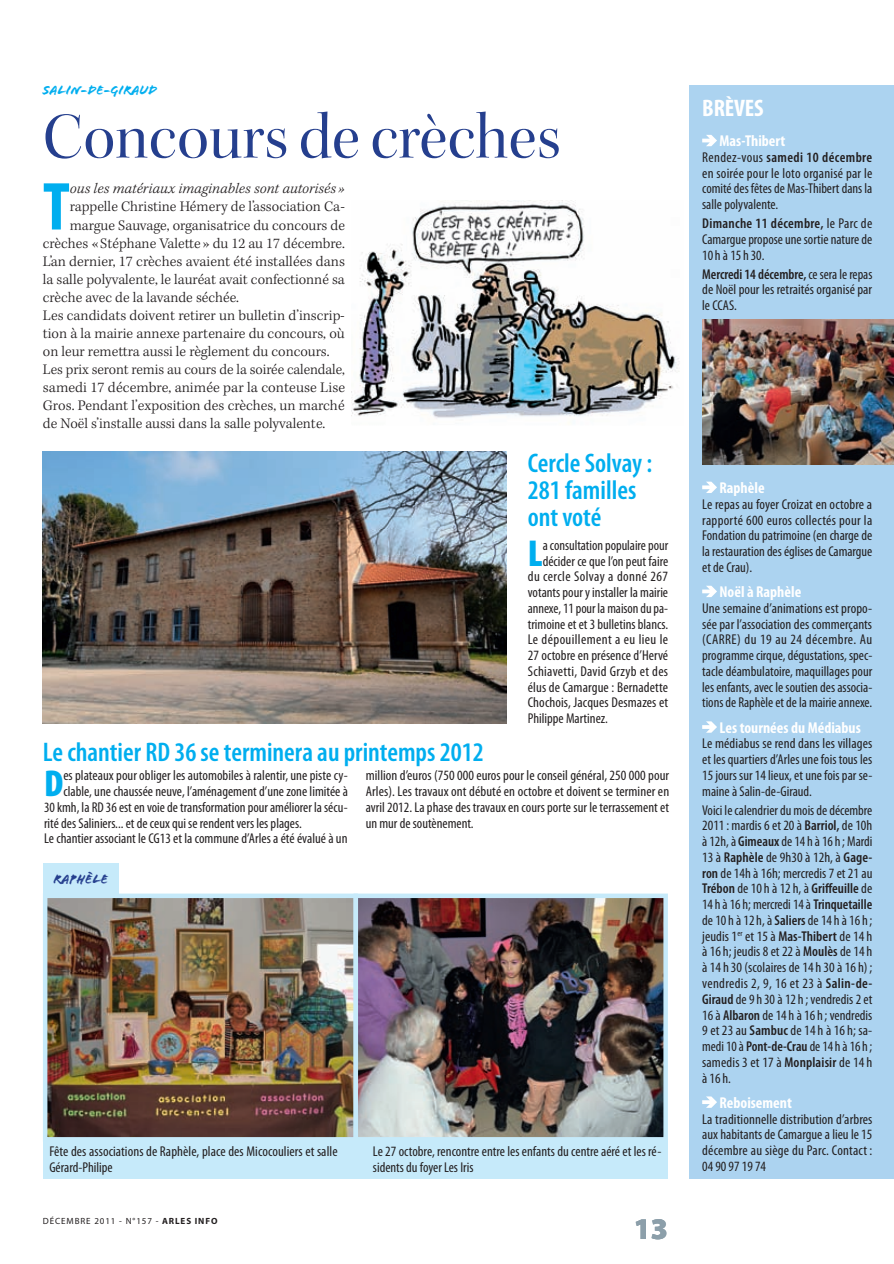
<style>
.page{position:relative;width:894px;height:1264px;background:#fff}
.page>*{position:absolute;margin:0;border:0;box-sizing:border-box;transform-origin:0 0}
.t1{font:700 condensed 68.4px "Myriad Pro";color:#00aeef}
.t2{font:66px "Kepler Std Disp";letter-spacing:.005em;color:#253f8e}
.t3{font:900 condensed 37.65px "Myriad Pro";color:#00aeef}
.t4{font:900 30px "Myriad Pro";color:#8c9faa}
.t5{font:600 condensed 27px/27px "Myriad Pro";color:#00aeef}
.t6{font:700 condensed 24px "Myriad Pro";letter-spacing:-.005em;color:#fff}
.t7{font:700 condensed 15.75px "Myriad Pro";color:#fff}
.t8{font:300 15px "Kepler Std";color:#231f20}
.t9{font:italic 300 15px "Kepler Std";letter-spacing:.005em;color:#231f20}
.t10{font:condensed 14.25px/15.8px "Myriad Pro";color:#231f20;text-align:justify}
.t11{font:condensed 14.25px "Myriad Pro";letter-spacing:.025em;color:#231f20}
.t12{font:condensed 14.25px "Myriad Pro";letter-spacing:.02em;color:#231f20}
.t13{font:13.5px "Flood Std";color:#00aeef}
.t14{font:13.5px "Flood Std";color:#253f8e}
.t15{font:9px "Myriad Pro";letter-spacing:.1em;color:#231f20}
.s1{font-weight:700}
.s2{font-weight:600}
</style>
<div class="page">
<div style="left:689px;top:85px;width:205px;height:1093px;background:#acd3f0"></div>
<svg style="left:702px;top:135px;width:15px;height:11px"></svg>
<svg style="left:702px;top:482px;width:15px;height:11px"></svg>
<svg style="left:702px;top:586px;width:15px;height:11px"></svg>
<svg style="left:702px;top:721px;width:15px;height:12px"></svg>
<svg style="left:702px;top:1096px;width:15px;height:12px"></svg>
<img style="left:351px;top:200px;width:329px;height:218px">
<div style="left:43px;top:863px;width:76px;height:30px;background:#c6eafa"></div>
<div style="left:329px;top:934px;width:42px;height:244px;background:#c6eafa"></div>
<div style="left:366px;top:1139px;width:302px;height:39px;background:#c6eafa"></div>
<div style="left:43px;top:1139px;width:301px;height:39px;background:#c6eafa"></div>
<img style="left:358px;top:893px;width:310px;height:246px">
<img style="left:43px;top:893px;width:315px;height:246px">
<img style="left:702px;top:319px;width:192px;height:146px">
<img style="left:43px;top:451px;width:463px;height:273px">
<p class="t13" style="left:43px;top:83px;width:116px">SALIN-DE-GIRAUD</p>
<h2 class="t2" style="left:43px;top:100px;width:519px">Concours de crèches</h2>
<h1 class="t1" style="left:43px;top:164px;width:28px">T</h1>
<p class="t9" style="left:70px;top:180px;width:277px">ous les matériaux imaginables sont autorisés »</p>
<p class="t8" style="left:70px;top:198px;width:276px">rappelle Christine Hémery de l’association Ca-</p>
<p class="t8" style="left:70px;top:216px;width:277px">margue Sauvage, organisatrice du concours de</p>
<p class="t8" style="left:43px;top:234px;width:303px">crèches « Stéphane Valette » du 12 au 17 décembre.</p>
<p class="t8" style="left:43px;top:252px;width:303px">L’an dernier, 17 crèches avaient été installées dans</p>
<p class="t8" style="left:43px;top:270px;width:303px">la salle polyvalente, le lauréat avait confectionné sa</p>
<p class="t8" style="left:43px;top:288px;width:198px">crèche avec de la lavande séchée.</p>
<p class="t8" style="left:43px;top:306px;width:303px">Les candidats doivent retirer un bulletin d’inscrip-</p>
<p class="t8" style="left:43px;top:324px;width:303px">tion à la mairie annexe partenaire du concours, où</p>
<p class="t8" style="left:43px;top:342px;width:288px">on leur remettra aussi le règlement du concours.</p>
<p class="t8" style="left:43px;top:360px;width:303px">Les prix seront remis au cours de la soirée calendale,</p>
<p class="t8" style="left:43px;top:378px;width:304px">samedi 17 décembre, animée par la conteuse Lise</p>
<p class="t8" style="left:43px;top:396px;width:303px">Gros. Pendant l’exposition des crèches, un marché</p>
<p class="t8" style="left:43px;top:414px;width:284px">de Noël s’installe aussi dans la salle polyvalente.</p>
<h3 class="t5" style="left:528px;top:450px;width:126px">cercle solvay :<br>281 familles ont voté</h3>
<h3 class="t3" style="left:528px;top:532px;width:16px">L</h3>
<p class="t10" style="left:542px;top:537px;width:127px">a consultation populaire pour</p>
<p class="t10" style="left:542px;top:553px;width:127px">décider ce que l’on peut faire</p>
<p class="t11" style="left:528px;top:568px;width:142px">du cercle Solvay a donné 267</p>
<p class="t10" style="left:528px;top:584px;width:142px">votants pour y installer la mairie</p>
<p class="t10" style="left:528px;top:600px;width:142px">annexe, 11 pour la maison du pa-</p>
<p class="t10" style="left:528px;top:616px;width:142px">trimoine et et 3 bulletins blancs.</p>
<p class="t11" style="left:528px;top:631px;width:142px">Le dépouillement a eu lieu le</p>
<p class="t10" style="left:528px;top:647px;width:142px">27 octobre en présence d’Hervé</p>
<p class="t12" style="left:528px;top:662px;width:142px">Schiavetti, David Grzyb et des</p>
<p class="t10" style="left:528px;top:679px;width:142px">élus de Camargue : Bernadette</p>
<p class="t10" style="left:528px;top:694px;width:142px">Chochois, Jacques Desmazes et</p>
<p class="t10" style="left:528px;top:710px;width:82px">Philippe Martinez.</p>
<h3 class="t5" style="left:43px;top:739px;width:442px">Le chantier rd 36 se terminera au printemps 2012</h3>
<h3 class="t3" style="left:44px;top:762px;width:21px">D</h3>
<p class="t10" style="left:63px;top:767px;width:286px">es plateaux pour obliger les automobiles à ralentir, une piste cy-</p>
<p class="t10" style="left:366px;top:767px;width:305px">million d’euros (750 000 euros pour le conseil général, 250 000 pour Arles). Les travaux ont débuté en octobre et doivent se terminer en avril 2012. La phase des travaux en cours porte sur le terrassement et un mur de soutènement.</p>
<p class="t10" style="left:63px;top:783px;width:286px">clable, une chaussée neuve, l’aménagement d’une zone limitée à</p>
<p class="t10" style="left:44px;top:799px;width:305px">30 kmh, la RD 36 est en voie de transformation pour améliorer la sécu-</p>
<p class="t10" style="left:44px;top:815px;width:259px">rité des Saliniers... et de ceux qui se rendent vers les plages.</p>
<p class="t10" style="left:44px;top:830px;width:305px">Le chantier associant le CG13 et la commune d’Arles a été évalué à un</p>
<p class="t14" style="left:54px;top:871px;width:56px">RAPHÈLE</p>
<p class="t10" style="left:49px;top:1143px;width:290px">Fête des associations de Raphèle, place des Micocouliers et salle<br>Gérard-Philipe</p>
<p class="t10" style="left:373px;top:1143px;width:290px">Le 27 octobre, rencontre entre les enfants du centre aéré et les ré&shy;sidents du foyer Les Iris</p>
<p class="t15" style="left:43px;top:1215px;width:176px">DÉCEMBRE 2011 - N°157 - <span class="s1">ARLES INFO</span></p>
<h3 class="t4" style="left:634px;top:1212px;width:36px">13</h3>
<h3 class="t6" style="left:702px;top:93px;width:63px">BRÈvES</h3>
<p class="t7" style="left:719px;top:131px;width:67px">Mas-Thibert</p>
<p class="t10" style="left:702px;top:149px;width:172px">Rendez-vous <span class="s2">samedi 10 décembre </span>en soirée pour le loto organisé par le comité des fêtes de Mas-Thibert dans la salle polyvalente.</p>
<p class="t10" style="left:702px;top:215px;width:172px"><span class="s2">dimanche 11 décembre,</span> le Parc de Camargue propose une sortie nature de 10 h à 15 h 30.</p>
<p class="t10" style="left:702px;top:266px;width:172px"><span class="s2">mercredi 14 décembre,</span> ce sera le repas de Noël pour les retraités organisé par le CCAS.</p>
<p class="t7" style="left:719px;top:478px;width:47px">Raphèle</p>
<p class="t10" style="left:702px;top:496px;width:172px">Le repas au foyer Croizat en octobre a rapporté 600 euros collectés pour la Fondation du patrimoine (en charge de la restauration des églises de Camargue et de Crau).</p>
<p class="t7" style="left:719px;top:582px;width:83px">Noël à Raphèle</p>
<p class="t10" style="left:702px;top:600px;width:172px">une semaine d’animations est propo&shy;sée par l’association des commerçants (CARRE) du 19 au 24 décembre. Au programme cirque, dégustations, spec&shy;tacle déambulatoire, maquillages pour les enfants, avec le soutien des associa&shy;tions de Raphèle et de la mairie annexe.</p>
<p class="t7" style="left:719px;top:717px;width:143px">Les tournées du Médiabus</p>
<p class="t10" style="left:702px;top:736px;width:172px">Le médiabus se rend dans les villages et les quartiers d’Arles une fois tous les 15 jours sur 14 lieux, et une fois par se&shy;maine à Salin-de-Giraud.</p>
<p class="t10" style="left:702px;top:802px;width:172px">Voici le calendrier du mois de décembre 2011: mardis 6 et 20 à <span class="s2">barriol,</span> de 10h à 12h, à <span class="s2">gimeaux</span> de 14 h à 16 h ; Mardi 13 à <span class="s2">raphèle</span> de 9h30 à 12h, à <span class="s2">gage&shy;ron</span> de 14h à 16h; mercredis 7 et 21 au <span class="s2">trébon</span> de 10 h à 12 h, à <span class="s2">griffeuille</span> de 14 h à 16 h; mercredi 14 à <span class="s2">trinquetaille </span>de 10 h à 12 h, à <span class="s2">saliers</span> de 14 h à 16 h ; jeudis 1<sup>er</sup> et 15 à <span class="s2">mas-thibert</span> de 14 h à 16 h; jeudis 8 et 22 à <span class="s2">moulès</span> de 14 h à 14 h 30 (scolaires de 14 h 30 à 16 h) ; vendredis 2, 9, 16 et 23 à <span class="s2">salin-de&shy;giraud</span> de 9 h 30 à 12 h ; vendredis 2 et 16 à <span class="s2">Albaron</span> de 14 h à 16 h ; vendredis 9 et 23 au <span class="s2">sambuc</span> de 14 h à 16 h; sa&shy;medi 10 à <span class="s2">pont-de-crau</span> de 14 h à 16 h ; samedis 3 et 17 à <span class="s2">monplaisir</span> de 14 h à 16 h.</p>
<p class="t7" style="left:719px;top:1092px;width:74px">Reboisement</p>
<p class="t10" style="left:702px;top:1111px;width:172px">La traditionnelle distribution d’arbres aux habitants de Camargue a lieu le 15 décembre au siège du Parc. Contact :<br>04 90 97 19 74</p>
</div>
